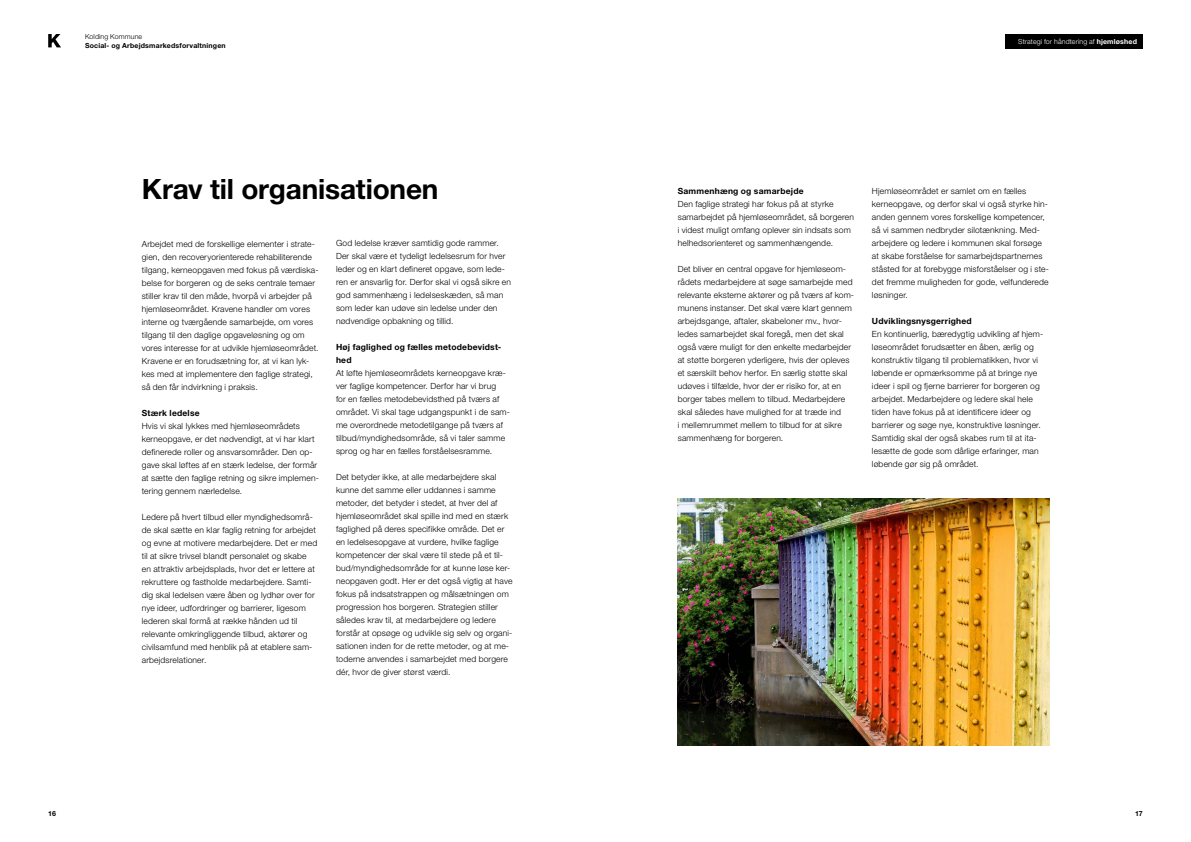
<style>
.page{position:relative;width:1191px;height:842px;background:#fff}
.page>*{position:absolute;margin:0;border:0;box-sizing:border-box;transform-origin:0 0}
.t1{font:700 28px "Helvetica Neue LT Std";letter-spacing:-.01em;color:#000}
.t2{font:300 8.5px/13px "Helvetica Neue LT Std";letter-spacing:.02em;color:#000}
.t3{font:700 8.5px/13px "Helvetica Neue LT Std";letter-spacing:.025em;color:#000}
.t4{font:700 7px "Helvetica Neue LT Std";letter-spacing:.025em;color:#000}
.t5{font:300 7px "Helvetica Neue LT Std";letter-spacing:.02em;color:#fff}
.t6{font:300 7px "Helvetica Neue LT Std";letter-spacing:.02em;color:#000}
.s1{font-weight:700}
</style>
<div class="page">
<div style="left:1005px;top:34px;width:137px;height:14px;background:#000"></div>
<svg style="left:48px;top:34px;width:13px;height:13px"></svg>
<img style="left:677px;top:499px;width:372px;height:247px">
<p class="t6" style="left:85px;top:32px;width:59px">Kolding Kommune</p>
<p class="t4" style="left:85px;top:41px;width:142px">Social- og Arbejdsmarkedsforvaltningen</p>
<h1 class="t1" style="left:142px;top:171px;width:298px">Krav til organisationen</h1>
<p class="t2" style="left:142px;top:237px;width:178px">Arbejdet med de forskellige elementer i strate&shy;gien, den recoveryorienterede rehabiliterende tilgang, kerneopgaven med fokus på værdiska&shy;belse for borgeren og de seks centrale temaer stiller krav til den måde, hvorpå vi arbejder på hjemløseområdet. Kravene handler om vores interne og tværgående samarbejde, om vores tilgang til den daglige opgaveløsning og om vores interesse for at udvikle hjemløseområdet.<br>Kravene er en forudsætning for, at vi kan lyk&shy;kes med at implementere den faglige strategi, så den får indvirkning i praksis.</p>
<p class="t3" style="left:142px;top:406px;width:59px">Stærk ledelse</p>
<p class="t2" style="left:142px;top:419px;width:179px">Hvis vi skal lykkes med hjemløseområdets kerneopgave, er det nødvendigt, at vi har klart definerede roller og ansvarsområder. Den op&shy;gave skal løftes af en stærk ledelse, der formår at sætte den faglige retning og sikre implemen&shy;tering gennem nærledelse.</p>
<p class="t2" style="left:142px;top:510px;width:177px">Ledere på hvert tilbud eller myndighedsområ&shy;de skal sætte en klar faglig retning for arbejdet og evne at motivere medarbejdere. Det er med til at sikre trivsel blandt personalet og skabe en attraktiv arbejdsplads, hvor det er lettere at rekruttere og fastholde medarbejdere. Samti&shy;dig skal ledelsen være åben og lydhør over for nye ideer, udfordringer og barrierer, ligesom lederen skal formå at række hånden ud til relevante omkringliggende tilbud, aktører og civilsamfund med henblik på at etablere sam&shy;arbejdsrelationer.</p>
<p class="t2" style="left:336px;top:237px;width:177px">God ledelse kræver samtidig gode rammer.<br>Der skal være et tydeligt ledelsesrum for hver leder og en klart defineret opgave, som lede&shy;ren er ansvarlig for. Derfor skal vi også sikre en god sammenhæng i ledelseskæden, så man som leder kan udøve sin ledelse under den nødvendige opbakning og tillid.</p>
<p class="t3" style="left:336px;top:341px;width:167px">Høj faglighed og fælles metodebevidst&shy;hed</p>
<p class="t2" style="left:336px;top:367px;width:175px">At løfte hjemløseområdets kerneopgave kræ&shy;ver faglige kompetencer. Derfor har vi brug<br>for en fælles metodebevidsthed på tværs af området. Vi skal tage udgangspunkt i de sam&shy;me overordnede metodetilgange på tværs af tilbud/myndighedsområde, så vi taler samme sprog og har en fælles forståelsesramme.</p>
<p class="t2" style="left:336px;top:471px;width:178px">Det betyder ikke, at alle medarbejdere skal kunne det samme eller uddannes i samme metoder, det betyder i stedet, at hver del af hjemløseområdet skal spille ind med en stærk faglighed på deres specifikke område. Det er en ledelsesopgave at vurdere, hvilke faglige kompetencer der skal være til stede på et til&shy;bud/myndighedsområde for at kunne løse ker&shy;neopgaven godt. Her er det også vigtig at have fokus på indsatstrappen og målsætningen om progression hos borgeren. Strategien stiller således krav til, at medarbejdere og ledere forstår at opsøge og udvikle sig selv og organi&shy;sationen inden for de rette metoder, og at me&shy;toderne anvendes i samarbejdet med borgere dér, hvor de giver størst værdi.</p>
<p class="t4" style="left:48px;top:810px;width:9px">16</p>
<p class="t5" style="left:1018px;top:37px;width:120px">Strategi for håndtering af <span class="s1">hjemløshed</span></p>
<p class="t3" style="left:677px;top:185px;width:127px">Sammenhæng og samarbejde</p>
<p class="t2" style="left:677px;top:198px;width:178px">Den faglige strategi har fokus på at styrke samarbejdet på hjemløseområdet, så borgeren i videst muligt omfang oplever sin indsats som helhedsorienteret og sammenhængende.</p>
<p class="t2" style="left:677px;top:263px;width:178px">Det bliver en central opgave for hjemløseom&shy;rådets medarbejdere at søge samarbejde med relevante eksterne aktører og på tværs af kom&shy;munens instanser. Det skal være klart gennem arbejdsgange, aftaler, skabeloner mv., hvor&shy;ledes samarbejdet skal foregå, men det skal også være muligt for den enkelte medarbejder at støtte borgeren yderligere, hvis der opleves et særskilt behov herfor. En særlig støtte skal udøves i tilfælde, hvor der er risiko for, at en borger tabes mellem to tilbud. Medarbejdere skal således have mulighed for at træde ind<br>i mellemrummet mellem to tilbud for at sikre sammenhæng for borgeren.</p>
<p class="t2" style="left:872px;top:185px;width:178px">Hjemløseområdet er samlet om en fælles kerneopgave, og derfor skal vi også styrke hin&shy;anden gennem vores forskellige kompetencer, så vi sammen nedbryder silotænkning. Med&shy;arbejdere og ledere i kommunen skal forsøge at skabe forståelse for samarbejdspartnernes ståsted for at forebygge misforståelser og i ste&shy;det fremme muligheden for gode, velfunderede løsninger.</p>
<p class="t3" style="left:872px;top:315px;width:101px">Udviklingsnysgerrighed</p>
<p class="t2" style="left:872px;top:328px;width:173px">En kontinuerlig, bæredygtig udvikling af hjem&shy;løseområdet forudsætter en åben, ærlig og konstruktiv tilgang til problematikken, hvor vi løbende er opmærksomme på at bringe nye ideer i spil og fjerne barrierer for borgeren og arbejdet. Medarbejdere og ledere skal hele tiden have fokus på at identificere ideer og barrierer og søge nye, konstruktive løsninger.<br>Samtidig skal der også skabes rum til at ita&shy;lesætte de gode som dårlige erfaringer, man løbende gør sig på området.</p>
<p class="t4" style="left:1135px;top:810px;width:9px">17</p>
</div>
